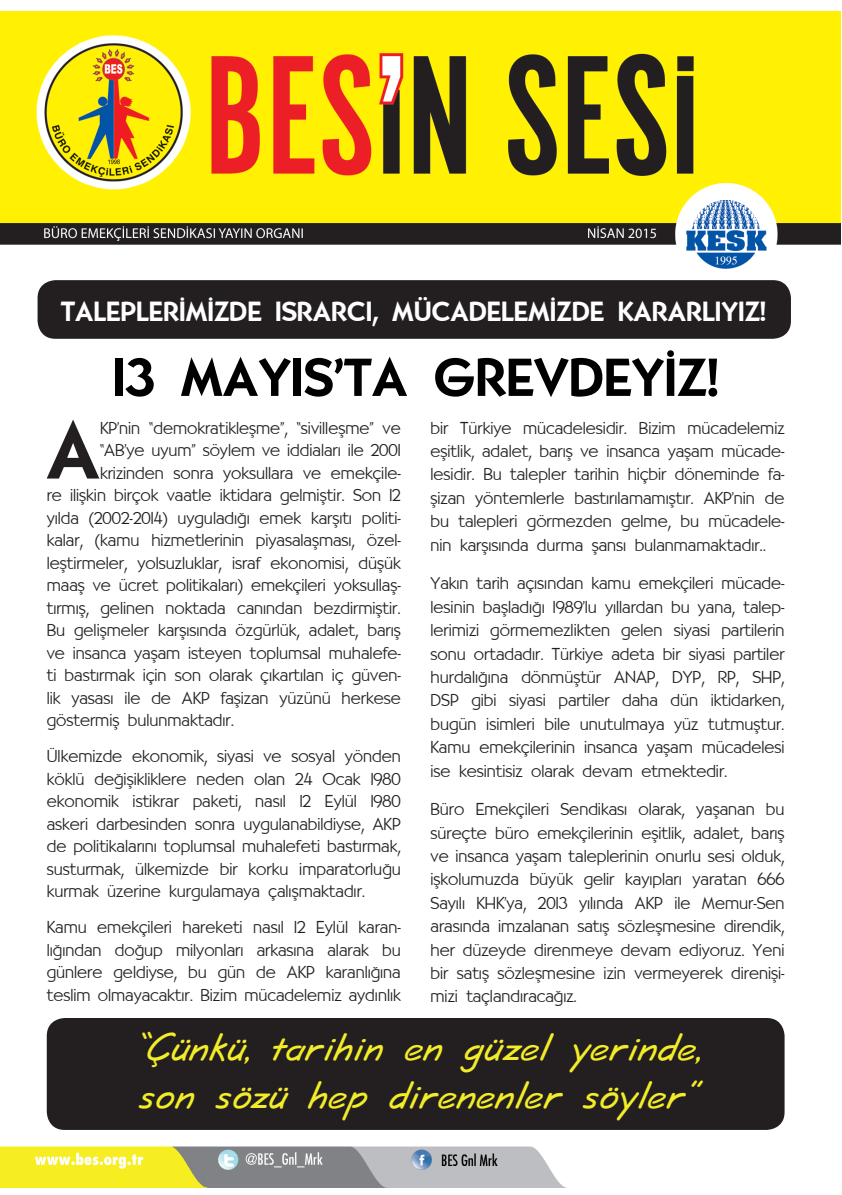
<style>
.page{position:relative;width:842px;height:1195px;background:#fff}
.page>*{position:absolute;margin:0;border:0;box-sizing:border-box;transform-origin:0 0}
.t1{font:700 78.9px "Bernhard";color:#231f20}
.t2{font:700 52.5px "Bernhard";color:#000}
.t3{font:italic 700 42px/48px "Jott Script";color:#f3ec28}
.t4{font:700 27px "Bernhard";color:#fff}
.t5{font:16.8px/23.4px "Bernhard";color:#231f20;text-align:justify}
</style>
<div class="page">
<img style="left:0;top:12px;width:841px;height:1175px">
<div style="left:38px;top:280px;width:753px;height:59px;background:#231f20;border-radius:18px"></div>
<div style="left:47px;top:1018px;width:737px;height:112px;background:#231f20;border-radius:18px"></div>
<h3 class="t4" style="left:61px;top:296px;width:707px">TALEPLERİMİZDE ISRARCI, MÜCADELEMİZDE KARARLIYIZ!</h3>
<h2 class="t2" style="left:112px;top:347px;width:609px">13 MAYIS’TA GREVDEYİZ!</h2>
<h1 class="t1" style="left:46px;top:405px;width:55px">A</h1>
<p class="t5" style="left:100px;top:416px;width:302px">KP’nin “demokratikleşme”, “sivilleşme” ve</p>
<p class="t5" style="left:100px;top:439px;width:302px">“AB’ye uyum” söylem ve iddiaları ile 2001</p>
<p class="t5" style="left:100px;top:461px;width:302px">krizinden sonra yoksullara ve emekçile-</p>
<p class="t5" style="left:47px;top:484px;width:355px">re ilişkin birçok vaatle iktidara gelmiştir. Son 12</p>
<p class="t5" style="left:47px;top:506px;width:355px">yılda (2002-2014) uyguladığı emek karşıtı politi-</p>
<p class="t5" style="left:47px;top:529px;width:355px">kalar, (kamu hizmetlerinin piyasalaşması, özel-</p>
<p class="t5" style="left:47px;top:551px;width:355px">leştirmeler, yolsuzluklar, israf ekonomisi, düşük</p>
<p class="t5" style="left:47px;top:574px;width:355px">maaş ve ücret politikaları) emekçileri yoksullaş-</p>
<p class="t5" style="left:47px;top:596px;width:355px">tırmış, gelinen noktada canından bezdirmiştir.</p>
<p class="t5" style="left:47px;top:619px;width:355px">Bu gelişmeler karşısında özgürlük, adalet, barış</p>
<p class="t5" style="left:47px;top:641px;width:355px">ve insanca yaşam isteyen toplumsal muhalefe-</p>
<p class="t5" style="left:47px;top:664px;width:355px">ti bastırmak için son olarak çıkartılan iç güven-</p>
<p class="t5" style="left:47px;top:686px;width:355px">lik yasası ile de AKP faşizan yüzünü herkese</p>
<p class="t5" style="left:47px;top:709px;width:189px">göstermiş bulunmaktadır.</p>
<p class="t5" style="left:47px;top:745px;width:355px;line-height:22.5px">Ülkemizde ekonomik, siyasi ve sosyal yönden köklü değişikliklere neden olan 24 Ocak 1980 ekonomik istikrar paketi, nasıl 12 Eylül 1980 askeri darbesinden sonra uygulanabildiyse, AKP de politikalarını toplumsal muhalefeti bastırmak, susturmak, ülkemizde bir korku imparatorluğu kurmak üzerine kurgulamaya çalışmaktadır.</p>
<p class="t5" style="left:47px;top:916px;width:355px;line-height:22.5px">Kamu emekçileri hareketi nasıl 12 Eylül karan&shy;lığından doğup milyonları arkasına alarak bu günlere geldiyse, bu gün de AKP karanlığına teslim olmayacaktır. Bizim mücadelemiz aydınlık</p>
<p class="t5" style="left:431px;top:416px;width:355px">bir Türkiye mücadelesidir. Bizim mücadelemiz eşitlik, adalet, barış ve insanca yaşam mücade&shy;lesidir. Bu talepler tarihin hiçbir döneminde fa&shy;şizan yöntemlerle bastırılamamıştır. AKP’nin de bu talepleri görmezden gelme, bu mücadele&shy;nin karşısında durma şansı bulanmamaktadır..</p>
<p class="t5" style="left:431px;top:572px;width:355px">Yakın tarih açısından kamu emekçileri mücade&shy;lesinin başladığı 1989’lu yıllardan bu yana, talep&shy;lerimizi görmemezlikten gelen siyasi partilerin sonu ortadadır. Türkiye adeta bir siyasi partiler hurdalığına dönmüştür ANAP, DYP, RP, SHP, DSP gibi siyasi partiler daha dün iktidarken, bugün isimleri bile unutulmaya yüz tutmuştur.<br>Kamu emekçilerinin insanca yaşam mücadelesi ise kesintisiz olarak devam etmektedir.</p>
<p class="t5" style="left:431px;top:798px;width:355px">Büro Emekçileri Sendikası olarak, yaşanan bu süreçte büro emekçilerinin eşitlik, adalet, barış ve insanca yaşam taleplerinin onurlu sesi olduk, işkolumuzda büyük gelir kayıpları yaratan 666<br>Sayılı KHK’ya, 2013 yılında AKP ile Memur-Sen arasında imzalanan satış sözleşmesine direndik, her düzeyde direnmeye devam ediyoruz. Yeni bir satış sözleşmesine izin vermeyerek direnişi&shy;mizi taçlandıracağız.</p>
<h3 class="t3" style="left:134px;top:1024px;width:567px">“Çünkü, tarihin en güzel yerinde, son sözü hep direnenler söyler”</h3>
</div>
